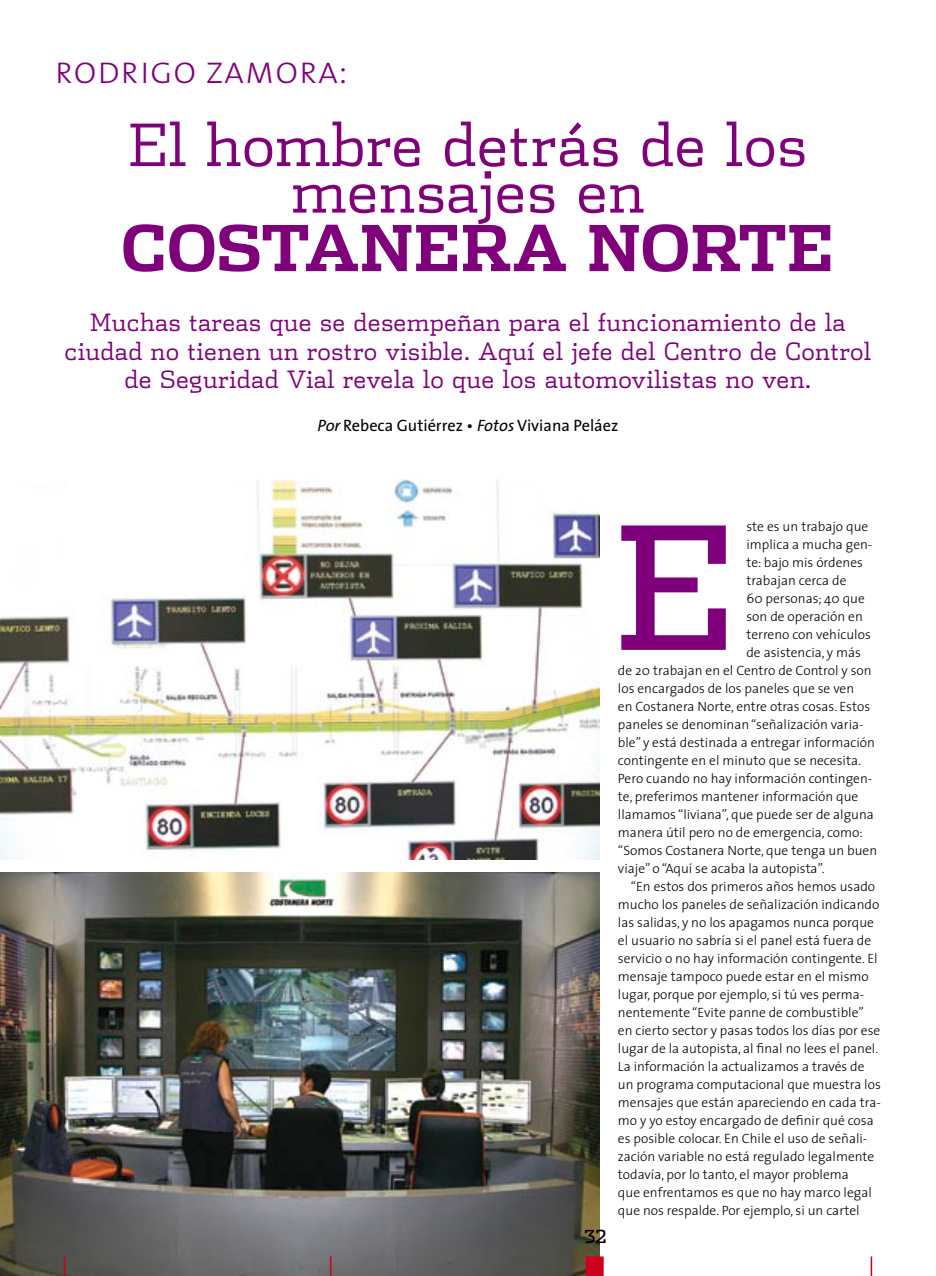
<style>
.page{position:relative;width:936px;height:1276px;background:#fff}
.page>*{position:absolute;margin:0;border:0;box-sizing:border-box;transform-origin:0 0}
.t1{font:170.55px "Dispatch";color:#7f007a}
.t2{font:700 63px "Dispatch";color:#7f007a}
.t3{font:300 58.5px/46.5px "Dispatch";color:#7f007a;text-align:center}
.t4{font:39px "The Sans Extra Light Caps";color:#7f007a}
.texto_gremiales{font:300 24px/28.5px "Dispatch";letter-spacing:.01em;color:#7f007a;text-align:center}
.t5{font:18px "Dispatch";color:#000}
.texto_gremiales-2{font:16.5px "The Sans";color:#000}
.texto_gremiales-3{font:300 13.5px/18px "The Sans";color:#000}
.s1{font-style:italic}
</style>
<div class="page">
<img style="left:0;top:480px;width:600px;height:379px">
<img style="left:0;top:873px;width:599px;height:403px">
<svg style="left:64px;top:1256px;width:1px;height:20px"></svg>
<hr style="left:870px;top:1256px;width:2px;height:20px;background:#cc001c">
<div style="left:585px;top:1256px;width:18px;height:20px;background:#cc001c"></div>
<svg style="left:330px;top:1256px;width:1px;height:20px"></svg>
<h3 class="t4" style="left:54px;top:37px;width:295px">rodrigo zamora:</h3>
<h3 class="t3" style="left:128px;top:119px;width:681px">El hombre detrás de los mensajes en</h3>
<h2 class="t2" style="left:121px;top:204px;width:714px">COSTANERA NORTE</h2>
<p class="texto_gremiales" style="left:64px;top:307px;width:808px">Muchas tareas que se desempeñan para el funcionamiento de la ciudad no tienen un rostro visible. Aquí el jefe del Centro de Control de Seguridad Vial revela lo que los automovilistas no ven.</p>
<p class="texto_gremiales-2" style="left:317px;top:411px;width:302px"><span class="s1">Por</span> Rebeca Gutiérrez • <span class="s1">Fotos</span> Viviana Peláez</p>
<h3 class="t5" style="left:584px;top:1224px;width:24px">32</h3>
<p class="texto_gremiales-3" style="left:746px;top:517px;width:123px">ste es un trabajo que</p>
<p class="texto_gremiales-3" style="left:746px;top:535px;width:127px">implica a mucha gen-</p>
<p class="texto_gremiales-3" style="left:746px;top:553px;width:118px">te: bajo mis órdenes</p>
<p class="texto_gremiales-3" style="left:746px;top:571px;width:101px">trabajan cerca de</p>
<p class="texto_gremiales-3" style="left:746px;top:589px;width:120px">60 personas; 40 que</p>
<p class="texto_gremiales-3" style="left:746px;top:607px;width:118px">son de operación en</p>
<p class="texto_gremiales-3" style="left:746px;top:625px;width:126px">terreno con vehículos</p>
<p class="texto_gremiales-3" style="left:746px;top:643px;width:116px">de asistencia, y más</p>
<p class="texto_gremiales-3" style="left:618px;top:661px;width:255px">de 20 trabajan en el Centro de Control y son</p>
<p class="texto_gremiales-3" style="left:618px;top:679px;width:238px">los encargados de los paneles que se ven</p>
<p class="texto_gremiales-3" style="left:618px;top:697px;width:254px">en Costanera Norte, entre otras cosas. Estos</p>
<p class="texto_gremiales-3" style="left:618px;top:715px;width:247px">paneles se denominan “señalización varia-</p>
<p class="texto_gremiales-3" style="left:618px;top:733px;width:258px">ble” y está destinada a entregar información</p>
<p class="texto_gremiales-3" style="left:618px;top:751px;width:244px">contingente en el minuto que se necesita.</p>
<p class="texto_gremiales-3" style="left:618px;top:769px;width:256px">Pero cuando no hay información contingen-</p>
<p class="texto_gremiales-3" style="left:618px;top:787px;width:242px">te, preferimos mantener información que</p>
<p class="texto_gremiales-3" style="left:618px;top:805px;width:257px">llamamos “liviana”, que puede ser de alguna</p>
<p class="texto_gremiales-3" style="left:618px;top:823px;width:246px">manera útil pero no de emergencia, como:</p>
<p class="texto_gremiales-3" style="left:618px;top:841px;width:261px">“Somos Costanera Norte, que tenga un buen</p>
<p class="texto_gremiales-3" style="left:618px;top:859px;width:208px">viaje” o “Aquí se acaba la autopista”.</p>
<p class="texto_gremiales-3" style="left:618px;top:877px;width:264px;text-indent:13px">“En estos dos primeros años hemos usado mucho los paneles de señalización indicando las salidas, y no los apagamos nunca porque el usuario no sabría si el panel está fuera de servicio o no hay información contingente. El mensaje tampoco puede estar en el mismo lugar, porque por ejemplo, si tú ves perma&shy;nentemente “Evite panne de combustible” en cierto sector y pasas todos los días por ese lugar de la autopista, al final no lees el panel.<br>La información la actualizamos a través de un programa computacional que muestra los mensajes que están apareciendo en cada tra&shy;mo y yo estoy encargado de definir qué cosa es posible colocar. En Chile el uso de señali&shy;zación variable no está regulado legalmente todavía, por lo tanto, el mayor problema<br>que enfrentamos es que no hay marco legal que nos respalde. Por ejemplo, si un cartel</p>
<p class="t1" style="left:615px;top:473px;width:122px">E</p>
</div>
